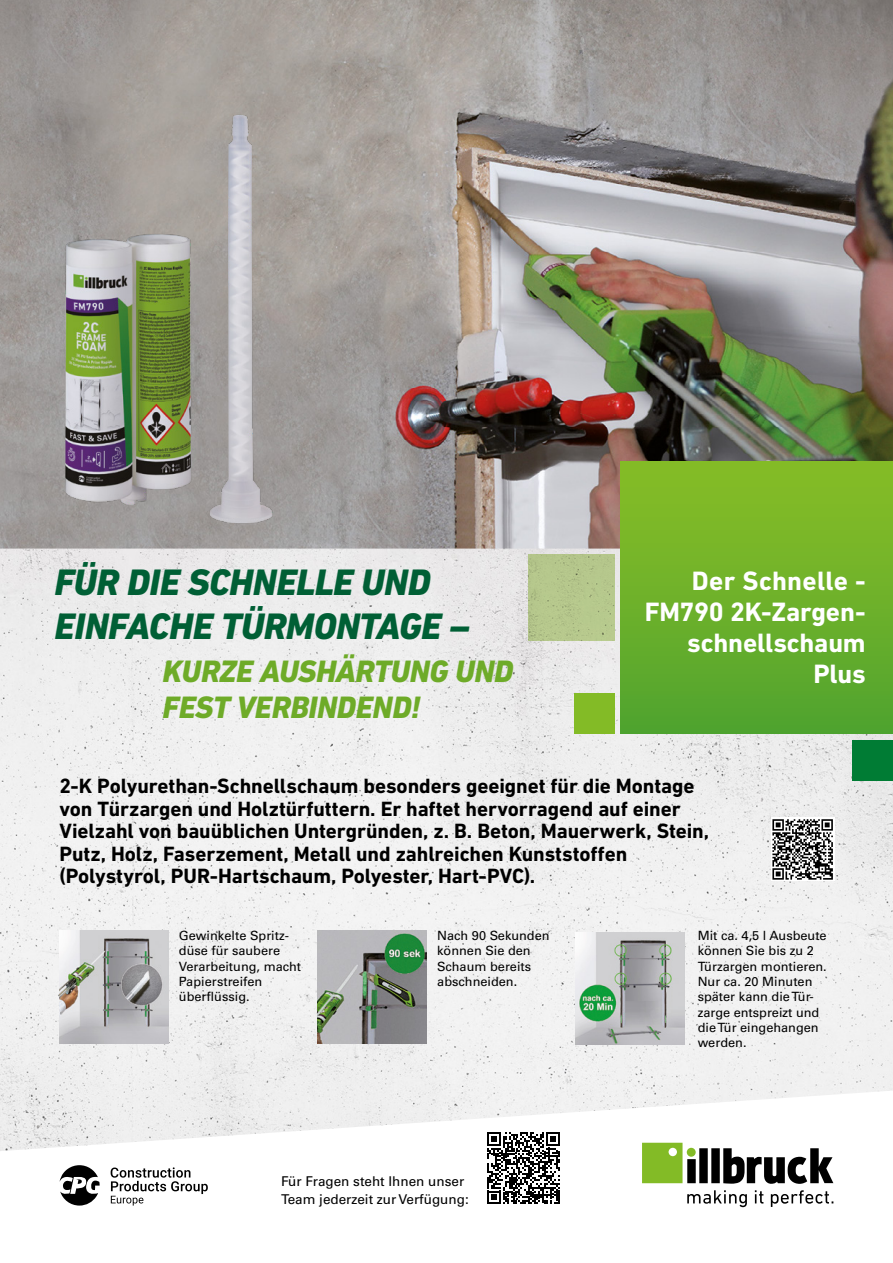
<style>
.page{position:relative;width:893px;height:1263px;background:#fff}
.page>*{position:absolute;margin:0;border:0;box-sizing:border-box;transform-origin:0 0}
.t1{font:italic 800 37.5px/43.5px "DIN Next W1 G";letter-spacing:-.01em;color:#005f35}
.t2{font:italic 800 31.5px/36px "DIN Next W1 G";letter-spacing:-.015em;color:#6eab28}
.t3{font:700 27px/31px "DIN Next LT Pro";letter-spacing:-.005em;color:#fff;text-align:right}
.t4{font:700 21px/22.5px "DIN Next LT Pro";letter-spacing:-.005em;color:#000}
.t5{font:13.5px/18px "Univers LTCYR 55 Roman";color:#000}
.t6{font:12.75px/15.3px "Univers LTCYR 55 Roman";color:#000}
</style>
<div class="page">
<img style="left:0;top:549px;width:893px;height:602px">
<img style="left:0;top:0;width:893px;height:549px">
<svg style="left:60px;top:1165px;width:40px;height:40px"></svg>
<svg style="left:111px;top:1167px;width:97px;height:38px"></svg>
<div style="left:621px;top:462px;width:272px;height:272px;background:linear-gradient(to bottom,#89be26,#51a42f)"></div>
<div style="left:852px;top:740px;width:41px;height:40px;background:#007c34"></div>
<div style="left:528px;top:554px;width:87px;height:87px;background:#b5c88c"></div>
<div style="left:574px;top:693px;width:41px;height:40px;background:#83bb26"></div>
<svg style="left:642px;top:1143px;width:191px;height:41px"></svg>
<svg style="left:687px;top:1190px;width:60px;height:17px"></svg>
<svg style="left:755px;top:1190px;width:8px;height:13px"></svg>
<svg style="left:771px;top:1190px;width:62px;height:17px"></svg>
<img style="left:41px;top:99px;width:255px;height:435px">
<div style="left:771px;top:817px;width:63px;height:64px;background:#fff"></div>
<svg style="left:772px;top:819px;width:61px;height:61px"></svg>
<img style="left:60px;top:931px;width:108px;height:112px">
<img style="left:318px;top:931px;width:109px;height:112px">
<img style="left:576px;top:932px;width:109px;height:112px">
<svg style="left:487px;top:1132px;width:72px;height:72px"></svg>
<h1 class="t1" style="left:55px;top:561px;width:416px">FÜR DIE SCHNELLE UND<br>EINFACHE TÜRMONTAGE –</h1>
<h2 class="t2" style="left:163px;top:653px;width:352px">KURZE AUSHÄRTUNG UND<br>FEST VERBINDEND!</h2>
<p class="t3" style="left:645px;top:565px;width:223px">Der Schnelle -<br>FM790 2K-Zargen&shy;schnellschaum<br>Plus</p>
<p class="t4" style="left:60px;top:774px;width:651px">2-K Polyurethan-Schnellschaum besonders geeignet für die Montage von Türzargen und Holztürfuttern. Er haftet hervorragend auf einer Vielzahl von bauüblichen Untergründen, z. B. Beton, Mauerwerk, Stein, Putz, Holz, Faserzement, Metall und zahlreichen Kunststoffen (Polystyrol, PUR-Hartschaum, Polyester, Hart-PVC).</p>
<p class="t6" style="left:179px;top:927px;width:124px">Gewinkelte Spritz&shy;düse für saubere<br>Verarbeitung, macht<br>Papierstreifen überflüssig.</p>
<p class="t6" style="left:437px;top:927px;width:114px">Nach 90 Sekunden können Sie den<br>Schaum bereits abschneiden.</p>
<p class="t6" style="left:698px;top:927px;width:131px">Mit ca. 4,5 l Ausbeute können Sie bis zu 2<br>Türzargen montieren.<br>Nur ca. 20 Minuten später kann die Tür&shy;zarge entspreizt und die Tür eingehangen werden.</p>
<p class="t5" style="left:281px;top:1172px;width:189px">Für Fragen steht Ihnen unser<br>Team jederzeit zur Verfügung:</p>
</div>
